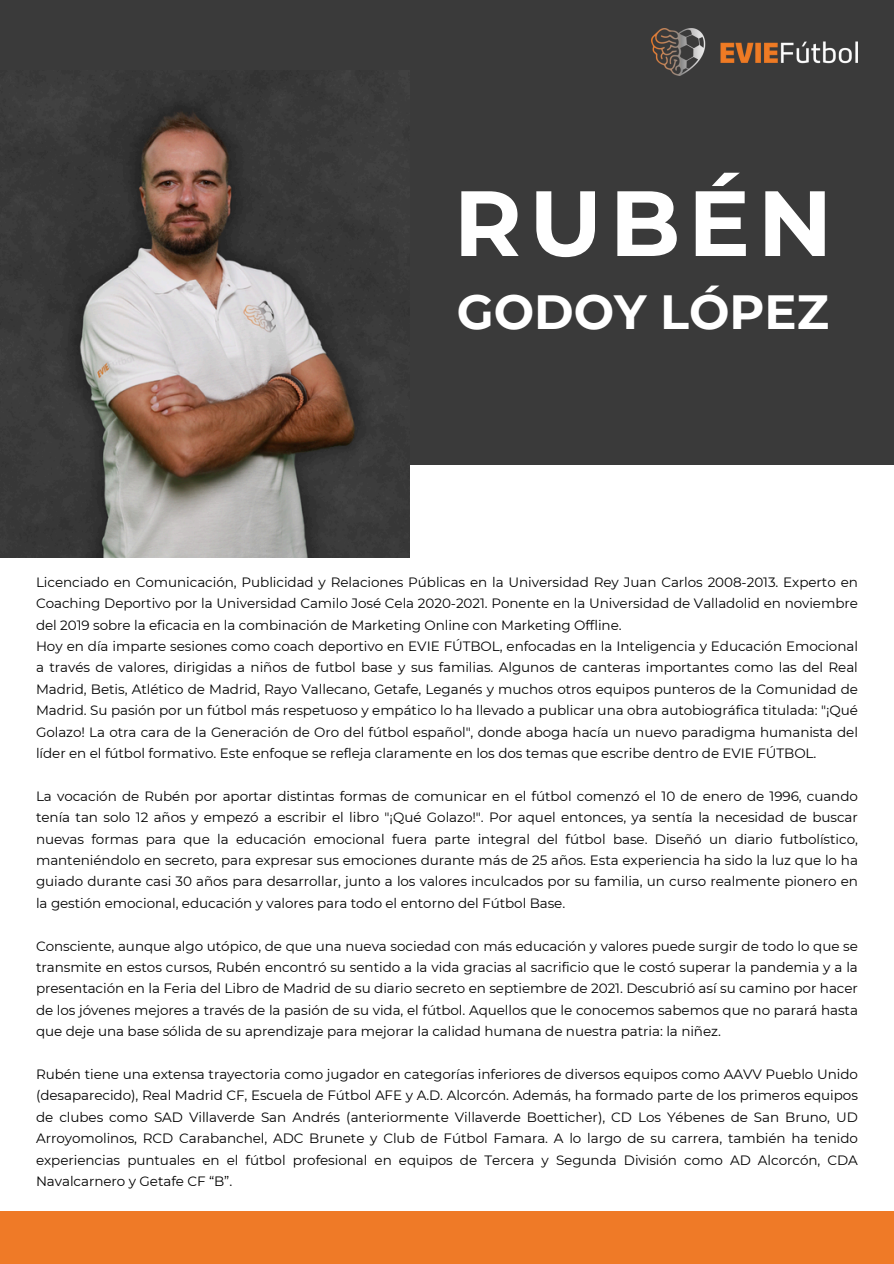
<style>
.page{position:relative;width:894px;height:1264px;background:#fff}
.page>*{position:absolute;margin:0;border:0;box-sizing:border-box;transform-origin:0 0}
.t1{font:700 92.4px "Montserrat";letter-spacing:.08em;color:#fff}
.t2{font:700 47.85px "Montserrat";color:#fff}
.t3{font:13.5px/21.5px "Montserrat";letter-spacing:-.005em;color:#000;text-align:justify}
</style>
<div class="page">
<div style="left:0;top:0;width:893px;height:464px;background:#3a3a3a"></div>
<img style="left:0;top:71px;width:410px;height:486px">
<div style="left:0;top:1211px;width:893px;height:52px;background:#ef7a27"></div>
<img style="left:651px;top:28px;width:206px;height:48px">
<p class="t1" style="left:453px;top:166px;width:380px">RUBÉN</p>
<h1 class="t2" style="left:456px;top:282px;width:373px">GODOY LÓPEZ</h1>
<h2 class="t3" style="left:36px;top:571px;width:823px">Licenciado en Comunicación, Publicidad y Relaciones Públicas en la Universidad Rey Juan Carlos 2008-2013. Experto en Coaching Deportivo por la Universidad Camilo José Cela 2020-2021. Ponente en la Universidad de Valladolid en noviembre del 2019 sobre la eficacia en la combinación de Marketing Online con Marketing Offline.</h2>
<p class="t3" style="left:36px;top:635px;width:823px">Hoy en día imparte sesiones como coach deportivo en EVIE FÚTBOL, enfocadas en la Inteligencia y Educación Emocional a través de valores, dirigidas a niños de futbol base y sus familias. Algunos de canteras importantes como las del Real Madrid, Betis, Atlético de Madrid, Rayo Vallecano, Getafe, Leganés y muchos otros equipos punteros de la Comunidad de Madrid. Su pasión por un fútbol más respetuoso y empático lo ha llevado a publicar una obra autobiográfica titulada: "¡Qué Golazo! La otra cara de la Generación de Oro del fútbol español", donde aboga hacía un nuevo paradigma humanista del líder en el fútbol formativo. Este enfoque se refleja claramente en los dos temas que escribe dentro de EVIE FÚTBOL.</p>
<p class="t3" style="left:36px;top:785px;width:823px">La vocación de Rubén por aportar distintas formas de comunicar en el fútbol comenzó el 10 de enero de 1996, cuando tenía tan solo 12 años y empezó a escribir el libro "¡Qué Golazo!". Por aquel entonces, ya sentía la necesidad de buscar nuevas formas para que la educación emocional fuera parte integral del fútbol base. Diseñó un diario futbolístico, manteniéndolo en secreto, para expresar sus emociones durante más de 25 años. Esta experiencia ha sido la luz que lo ha guiado durante casi 30 años para desarrollar, junto a los valores inculcados por su familia, un curso realmente pionero en la gestión emocional, educación y valores para todo el entorno del Fútbol Base.</p>
<p class="t3" style="left:36px;top:935px;width:823px">Consciente, aunque algo utópico, de que una nueva sociedad con más educación y valores puede surgir de todo lo que se transmite en estos cursos, Rubén encontró su sentido a la vida gracias al sacrificio que le costó superar la pandemia y a la presentación en la Feria del Libro de Madrid de su diario secreto en septiembre de 2021. Descubrió así su camino por hacer de los jóvenes mejores a través de la pasión de su vida, el fútbol. Aquellos que le conocemos sabemos que no parará hasta que deje una base sólida de su aprendizaje para mejorar la calidad humana de nuestra patria: la niñez.</p>
<p class="t3" style="left:36px;top:1063px;width:823px">Rubén tiene una extensa trayectoria como jugador en categorías inferiores de diversos equipos como AAVV Pueblo Unido (desaparecido), Real Madrid CF, Escuela de Fútbol AFE y A.D. Alcorcón. Además, ha formado parte de los primeros equipos de clubes como SAD Villaverde San Andrés (anteriormente Villaverde Boetticher), CD Los Yébenes de San Bruno, UD Arroyomolinos, RCD Carabanchel, ADC Brunete y Club de Fútbol Famara. A lo largo de su carrera, también ha tenido experiencias puntuales en el fútbol profesional en equipos de Tercera y Segunda División como AD Alcorcón, CDA Navalcarnero y Getafe CF “B”.</p>
</div>
